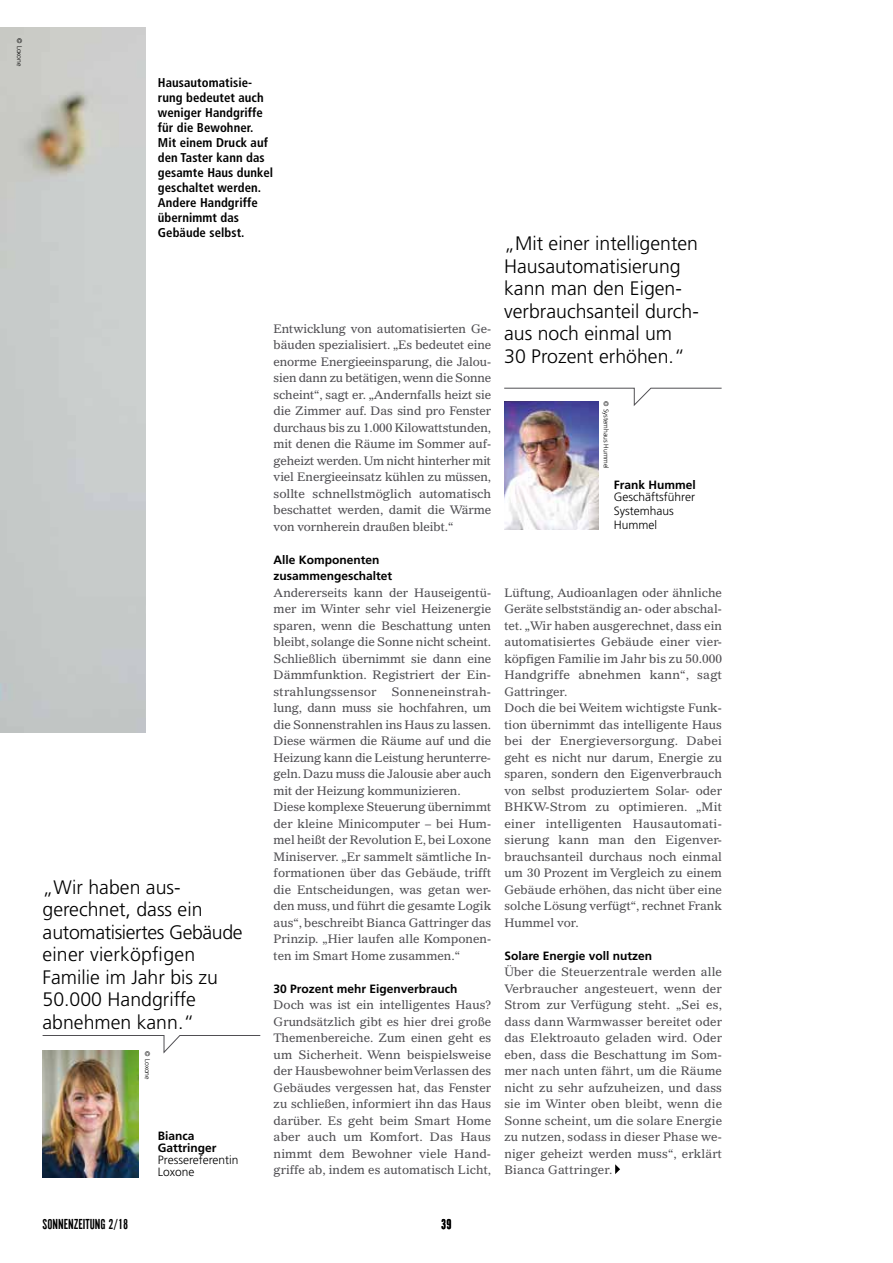
<style>
.page{position:relative;width:893px;height:1263px;background:#fff}
.page>*{position:absolute;margin:0;border:0;box-sizing:border-box;transform-origin:0 0}
.t1{font:300 19.5px/22.5px "Frutiger LT Std";color:#000}
.t2{font:15px "Alternate Gothic Com No 1";color:#000}
.t3{font:700 condensed 12.75px/15px "Frutiger LT Std";letter-spacing:.005em;color:#000}
.t4{font:12px/16.5px "Gazette LT Std";color:#504f53;text-align:justify}
.t5{font:700 12px/16.5px "Frutiger LT Pro";color:#000}
.t6{font:300 12px/14.1px "Frutiger LT Std";color:#000}
.t7{font:700 12px/12px "Frutiger LT Std";color:#000}
.t8{font:300 6.75px "Frutiger LT Std";color:#000}
.t9{font:300 6.75px "Frutiger LT Pro";color:#000}
.s1{font-family:"Frutiger LT Std"}
</style>
<div class="page">
<div style="left:0;top:28px;width:145px;height:704px;background:#c7cbca"></div>
<svg style="left:615px;top:1164px;width:5px;height:10px"></svg>
<img style="left:504px;top:406px;width:94px;height:123px">
<svg style="left:504px;top:388px;width:218px;height:18px"></svg>
<svg style="left:42px;top:1035px;width:219px;height:19px"></svg>
<img style="left:43px;top:1051px;width:96px;height:126px">
<p class="t9" style="left:23px;top:38px;width:30px;rotate:90deg"><span class="s1">©</span> Loxone</p>
<p class="t3" style="left:158px;top:76px;width:117px">Hausautomatisie&shy;rung bedeutet auch weniger Handgriffe für die Bewohner.<br>Mit einem Druck auf den Taster kann das gesamte Haus dunkel geschaltet werden.<br>Andere Handgriffe übernimmt das<br>Gebäude selbst.</p>
<h1 class="t1" style="left:43px;top:876px;width:202px">„Wir haben aus&shy;gerechnet, dass ein automatisiertes Gebäude einer vierköpfigen<br>Familie im Jahr bis zu<br>50.000 Handgriffe abnehmen kann.“</h1>
<p class="t9" style="left:151px;top:1051px;width:30px;rotate:90deg"><span class="s1">©</span> Loxone</p>
<p class="t7" style="left:158px;top:1130px;width:60px">Bianca<br>Gattringer</p>
<p class="t6" style="left:158px;top:1154px;width:82px;line-height:12px">Pressereferentin<br>Loxone</p>
<p class="t4" style="left:274px;top:320px;width:219px">Entwicklung von automatisierten Ge&shy;bäuden spezialisiert. „Es bedeutet eine enorme Energieeinsparung, die Jalou&shy;sien dann zu betätigen, wenn die Sonne scheint“, sagt er. „Andernfalls heizt sie die Zimmer auf. Das sind pro Fenster durchaus bis zu 1.000 Kilowattstunden, mit denen die Räume im Sommer auf&shy;geheizt werden. Um nicht hinterher mit viel Energieeinsatz kühlen zu müssen, sollte schnellstmöglich automatisch beschattet werden, damit die Wärme von vornherein draußen bleibt.“</p>
<p class="t5" style="left:274px;top:551px;width:120px">Alle Komponenten zusammengeschaltet</p>
<p class="t4" style="left:274px;top:584px;width:219px;text-align:left">Andererseits kann der Hauseigentü&shy;mer im Winter sehr viel Heizenergie sparen, wenn die Beschattung unten bleibt, solange die Sonne nicht scheint.<br>Schließlich übernimmt sie dann eine Dämmfunktion. Registriert der Ein&shy;strahlungssensor Sonneneinstrah&shy;lung, dann muss sie hochfahren, um die Sonnenstrahlen ins Haus zu lassen.<br>Diese wärmen die Räume auf und die Heizung kann die Leistung herunterre&shy;geln. Dazu muss die Jalousie aber auch mit der Heizung kommunizieren.<br>Diese komplexe Steuerung übernimmt der kleine Minicomputer – bei Hum&shy;mel heißt der Revolution E, bei Loxone Miniserver. „Er sammelt sämtliche In&shy;formationen über das Gebäude, trifft die Entscheidungen, was getan wer&shy;den muss, und führt die gesamte Logik aus“, beschreibt Bianca Gattringer das Prinzip. „Hier laufen alle Komponen&shy;ten im Smart Home zusammen.“</p>
<p class="t5" style="left:274px;top:980px;width:185px">30 Prozent mehr Eigenverbrauch</p>
<p class="t4" style="left:274px;top:996px;width:219px">Doch was ist ein intelligentes Haus?<br>Grundsätzlich gibt es hier drei große Themenbereiche. Zum einen geht es um Sicherheit. Wenn beispielsweise der Hausbewohner beim Verlassen des Gebäudes vergessen hat, das Fenster zu schließen, informiert ihn das Haus darüber. Es geht beim Smart Home aber auch um Komfort. Das Haus nimmt dem Bewohner viele Hand&shy;griffe ab, indem es automatisch Licht,</p>
<h1 class="t1" style="left:504px;top:232px;width:196px">„Mit einer intelligenten<br>Hausautomatisierung kann man den Eigen&shy;verbrauchsanteil durch&shy;aus noch einmal um<br>30 Prozent erhöhen.“</h1>
<p class="t8" style="left:610px;top:401px;width:69px;rotate:90deg">© Systemhaus Hummel</p>
<p class="t7" style="left:614px;top:479px;width:84px">Frank Hummel</p>
<p class="t6" style="left:614px;top:490px;width:83px">Geschäftsführer<br>Systemhaus<br>Hummel</p>
<p class="t4" style="left:504px;top:584px;width:219px;text-align:left">Lüftung, Audioanlagen oder ähnliche Geräte selbstständig an- oder abschal&shy;tet. „Wir haben ausgerechnet, dass ein automatisiertes Gebäude einer vier&shy;köpfigen Familie im Jahr bis zu 50.000<br>Handgriffe abnehmen kann“, sagt Gattringer.<br>Doch die bei Weitem wichtigste Funk&shy;tion übernimmt das intelligente Haus bei der Energieversorgung. Dabei geht es nicht nur darum, Energie zu sparen, sondern den Eigenverbrauch von selbst produziertem Solar- oder BHKW-Strom zu optimieren. „Mit einer intelligenten Hausautomati&shy;sierung kann man den Eigenver&shy;brauchsanteil durchaus noch einmal um 30 Prozent im Vergleich zu einem Gebäude erhöhen, das nicht über eine solche Lösung verfügt“, rechnet Frank Hummel vor.</p>
<p class="t5" style="left:504px;top:947px;width:149px">Solare Energie voll nutzen</p>
<p class="t4" style="left:504px;top:963px;width:219px">Über die Steuerzentrale werden alle Verbraucher angesteuert, wenn der Strom zur Verfügung steht. „Sei es, dass dann Warmwasser bereitet oder das Elektroauto geladen wird. Oder eben, dass die Beschattung im Som&shy;mer nach unten fährt, um die Räume nicht zu sehr aufzuheizen, und dass sie im Winter oben bleibt, wenn die Sonne scheint, um die solare Energie zu nutzen, sodass in dieser Phase we&shy;niger geheizt werden muss“, erklärt Bianca Gattringer.</p>
<p class="t2" style="left:43px;top:1216px;width:87px">SONNENZEITUNG 2/18</p>
<p class="t2" style="left:441px;top:1216px;width:12px">39</p>
</div>
